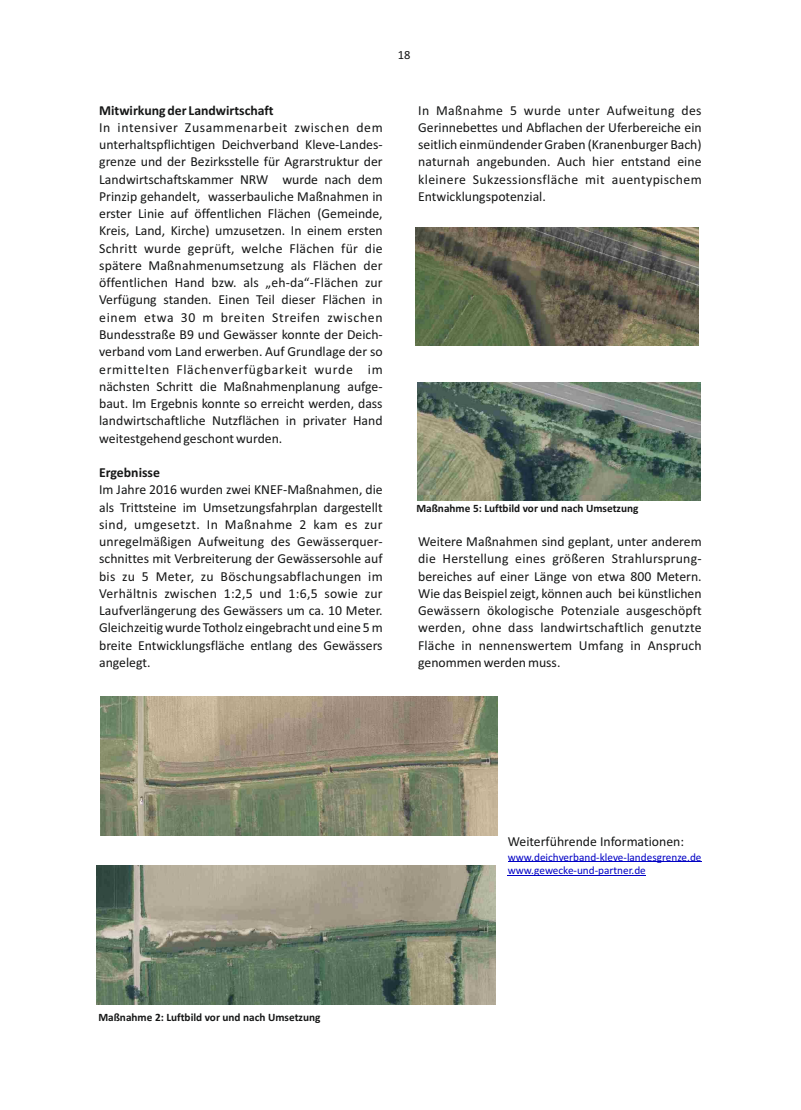
<style>
.page{position:relative;width:801px;height:1110px;background:#fff}
.page>*{position:absolute;margin:0;border:0;box-sizing:border-box;transform-origin:0 0}
.t1{font:13.75px/17.2px "Calibri";color:#151616;text-align:justify}
.t2{font:700 13.75px "Calibri";color:#151616}
.t3{font:12.5px "Calibri";color:#151616}
.t4{font:700 11.25px "Calibri";color:#151616}
.t5{font:11.25px/13.8px "Calibri";color:#0000c4}
</style>
<div class="page">
<img style="left:416px;top:228px;width:282px;height:117px">
<img style="left:418px;top:383px;width:282px;height:117px">
<img style="left:100px;top:696px;width:397px;height:139px">
<img style="left:97px;top:865px;width:398px;height:139px">
<hr style="left:508px;top:861px;width:193px;height:1px;background:#0000c4">
<hr style="left:508px;top:875px;width:138px;height:1px;background:#0000c4">
<p class="t3" style="left:398px;top:50px;width:14px">18</p>
<p class="t2" style="left:99px;top:104px;width:176px">Mitwirkung der Landwirtschaft</p>
<p class="t1" style="left:99px;top:120px;width:285px">In intensiver Zusammenarbeit zwischen dem unterhaltspflichtigen Deichverband Kleve-Landes&shy;grenze und der Bezirksstelle für Agrarstruktur der Landwirtschaftskammer NRW wurde nach dem Prinzip gehandelt, wasserbauliche Maßnahmen in erster Linie auf öffentlichen Flächen (Gemeinde, Kreis, Land, Kirche) umzusetzen. In einem ersten Schritt wurde geprüft, welche Flächen für die spätere Maßnahmenumsetzung als Flächen der öffentlichen Hand bzw. als „eh-da“-Flächen zur Verfügung standen. Einen Teil dieser Flächen in einem etwa 30 m breiten Streifen zwischen Bundesstraße B9 und Gewässer konnte der Deich&shy;verband vom Land erwerben. Auf Grundlage der so ermittelten Flächenverfügbarkeit wurde im nächsten Schritt die Maßnahmenplanung aufge&shy;baut. Im Ergebnis konnte so erreicht werden, dass landwirtschaftliche Nutzflächen in privater Hand weitestgehend geschont wurden.</p>
<p class="t2" style="left:99px;top:466px;width:62px">Ergebnisse</p>
<p class="t1" style="left:99px;top:482px;width:285px">Im Jahre 2016 wurden zwei KNEF-Maßnahmen, die als Trittsteine im Umsetzungsfahrplan dargestellt sind, umgesetzt. In Maßnahme 2 kam es zur unregelmäßigen Aufweitung des Gewässerquer&shy;schnittes mit Verbreiterung der Gewässersohle auf bis zu 5 Meter, zu Böschungsabflachungen im Verhältnis zwischen 1:2,5 und 1:6,5 sowie zur Laufverlängerung des Gewässers um ca. 10 Meter.<br>Gleichzeitig wurde Totholz eingebracht und eine 5 m breite Entwicklungsfläche entlang des Gewässers angelegt.</p>
<p class="t1" style="left:418px;top:102px;width:285px">In Maßnahme 5 wurde unter Aufweitung des Gerinnebettes und Abflachen der Uferbereiche ein seitlich einmündender Graben (Kranenburger Bach) naturnah angebunden. Auch hier entstand eine kleinere Sukzessionsfläche mit auentypischem Entwicklungspotenzial.</p>
<p class="t4" style="left:416px;top:504px;width:224px">Maßnahme 5: Luftbild vor und nach Umsetzung</p>
<p class="t1" style="left:418px;top:534px;width:285px">Weitere Maßnahmen sind geplant, unter anderem die Herstellung eines größeren Strahlursprung&shy;bereiches auf einer Länge von etwa 800 Metern.<br>Wie das Beispiel zeigt, können auch bei künstlichen Gewässern ökologische Potenziale ausgeschöpft werden, ohne dass landwirtschaftlich genutzte Fläche in nennenswertem Umfang in Anspruch genommen werden muss.</p>
<p class="t4" style="left:98px;top:1011px;width:224px">Maßnahme 2: Luftbild vor und nach Umsetzung</p>
<p class="t1" style="left:508px;top:833px;width:178px">Weiterführende Informationen:</p>
<p class="t5" style="left:508px;top:850px;width:195px">www.deichverband-kleve-landesgrenze.de www.gewecke-und-partner.de</p>
</div>
